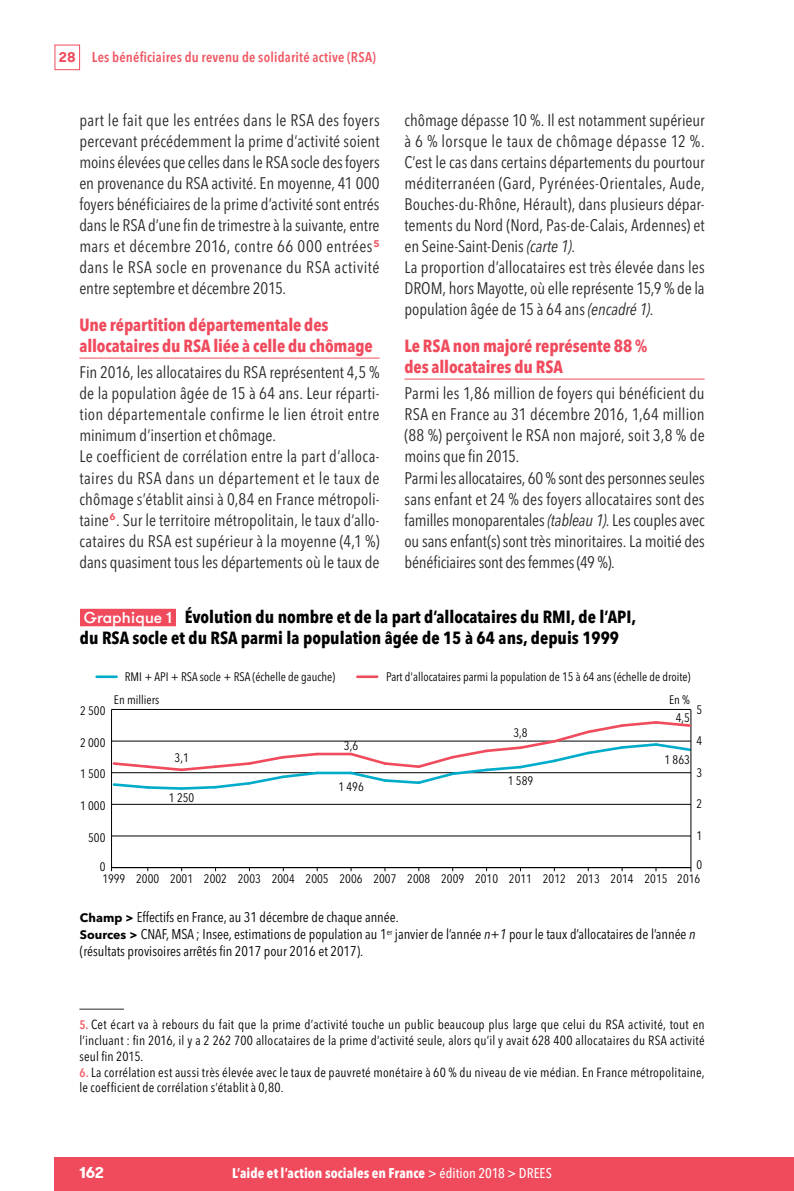
<style>
.page{position:relative;width:794px;height:1191px;background:#fff}
.page>*{position:absolute;margin:0;border:0;box-sizing:border-box;transform-origin:0 0}
.t1{font:700 condensed 17.5px/21px "Avenir Next LT Pro";color:#000}
.t2{font:700 condensed 17.5px/21px "Avenir Next LT Pro";letter-spacing:-.005em;color:#f04b5d}
.t3{font:condensed 16.62px/21px "Avenir Next LT Pro";letter-spacing:.005em;color:#292829}
.t4{font:700 15.75px "GT Walsheim";color:#fff}
.t5{font:condensed 14px/16.8px "Avenir Next LT Pro";color:#000}
.t6{font:700 condensed 14px "Avenir Next LT Pro";color:#fff}
.t7{font:600 condensed 14px "Avenir Next LT Pro";letter-spacing:.015em;color:#f05763}
.t8{font:condensed 13.12px/15.8px "Avenir Next LT Pro";letter-spacing:.015em;color:#000;text-align:justify}
.t9{font:condensed 12.25px "Avenir Next LT Pro";color:#000}
.s1{font-family:"GT Walsheim Pro Trial";font-weight:700;font-stretch:normal;color:#f04b5d}
.s2{font-style:italic}
.s3{font-family:"GT Walsheim";font-weight:500;font-stretch:normal;font-size:15.75px;color:#fff}
.s4{font-weight:700;font-stretch:normal;font-size:12.25px}
.s5{font-weight:600;font-size:12.25px;color:#f16169}
.s6{font-weight:500}
</style>
<div class="page">
<div style="left:55px;top:45px;width:25px;height:25px;border:1px solid #f04b5d"></div>
<div style="left:55px;top:1157px;width:739px;height:34px;background:#f04b5d"></div>
<hr style="left:79px;top:358px;width:300px;height:1px;background:#f04b5d">
<hr style="left:404px;top:379px;width:300px;height:1px;background:#f04b5d">
<hr style="left:79px;top:1008px;width:45px;height:1px;background:#292829">
<div style="left:80px;top:609px;width:96px;height:17px;background:#f04b5d"></div>
<hr style="left:111px;top:709px;width:1px;height:158px;background:#000">
<hr style="left:112px;top:867px;width:579px;height:1px;background:#000">
<hr style="left:112px;top:835px;width:579px;height:1px;background:#000">
<hr style="left:112px;top:804px;width:579px;height:1px;background:#000">
<hr style="left:112px;top:741px;width:579px;height:1px;background:#000">
<hr style="left:112px;top:709px;width:579px;height:1px;background:#000">
<hr style="left:317px;top:771px;width:34px;height:3px;background:#00acc9">
<hr style="left:690px;top:709px;width:1px;height:162px;background:#000">
<svg style="left:112px;top:751px;width:208px;height:40px"></svg>
<hr style="left:317px;top:752px;width:34px;height:3px;background:#f04b5d">
<svg style="left:348px;top:719px;width:344px;height:67px"></svg>
<hr style="left:97px;top:675px;width:19px;height:3px;background:#00acc9">
<hr style="left:357px;top:675px;width:20px;height:3px;background:#f04b5d">
<p class="t7" style="left:59px;top:49px;width:318px"><span class="s1">28</span> Les bénéficiaires du revenu de solidarité active (RSA)</p>
<p class="t3" style="left:79px;top:110px;width:302px;text-align:justify">part le fait que les entrées dans le RSA des foyers percevant précédemment la prime d’activité soient moins élevées que celles dans le RSA socle des foyers en provenance du RSA activité. En moyenne, 41 000 foyers bénéficiaires de la prime d’activité sont entrés dans le RSA d’une fin de trimestre à la suivante, entre mars et décembre 2016, contre 66 000 entrées<sup>5 </sup>dans le RSA socle en provenance du RSA activité entre septembre et décembre 2015.</p>
<p class="t2" style="left:79px;top:314px;width:295px">Une répartition départementale des allocataires du RSA liée à celle du chômage</p>
<p class="t3" style="left:79px;top:362px;width:302px">Fin 2016, les allocataires du RSA représentent 4,5 % de la population âgée de 15 à 64 ans. Leur réparti&shy;tion départementale confirme le lien étroit entre minimum d’insertion et chômage.<br>Le coefficient de corrélation entre la part d’alloca&shy;taires du RSA dans un département et le taux de chômage s’établit ainsi à 0,84 en France métropoli&shy;taine<sup>6</sup>. Sur le territoire métropolitain, le taux d’allo&shy;cataires du RSA est supérieur à la moyenne (4,1 %) dans quasiment tous les départements où le taux de</p>
<p class="t3" style="left:404px;top:110px;width:302px">chômage dépasse 10 %. Il est notamment supérieur à 6 % lorsque le taux de chômage dépasse 12 %.<br>C’est le cas dans certains départements du pourtour méditerranéen (Gard, Pyrénées-Orientales, Aude, Bouches-du-Rhône, Hérault), dans plusieurs dépar&shy;tements du Nord (Nord, Pas-de-Calais, Ardennes) et en Seine-Saint-Denis <span class="s2">(carte 1)</span>.<br>La proportion d’allocataires est très élevée dans les DROM, hors Mayotte, où elle représente 15,9 % de la population âgée de 15 à 64 ans <span class="s2">(encadré 1)</span>.</p>
<p class="t2" style="left:404px;top:335px;width:244px">Le RSA non majoré représente 88 % des allocataires du RSA</p>
<p class="t3" style="left:404px;top:383px;width:302px">Parmi les 1,86 million de foyers qui bénéficient du RSA en France au 31 décembre 2016, 1,64 million (88 %) perçoivent le RSA non majoré, soit 3,8 % de moins que fin 2015.<br>Parmi les allocataires, 60 % sont des personnes seules sans enfant et 24 % des foyers allocataires sont des familles monoparentales <span class="s2">(tableau 1)</span>. Les couples avec ou sans enfant(s) sont très minoritaires. La moitié des bénéficiaires sont des femmes (49 %).</p>
<p class="t1" style="left:80px;top:606px;width:557px"><span class="s3">Graphique 1</span> Évolution du nombre et de la part d’allocataires du RMI, de l’API, du RSA socle et du RSA parmi la population âgée de 15 à 64 ans, depuis 1999</p>
<p class="t9" style="left:125px;top:669px;width:212px">RMI + API + RSA socle + RSA (échelle de gauche)</p>
<p class="t9" style="left:386px;top:669px;width:306px">Part d'allocataires parmi la population de 15 à 64 ans (échelle de droite)</p>
<p class="t9" style="left:80px;top:703px;width:27px">2 500</p>
<p class="t9" style="left:80px;top:735px;width:27px">2 000</p>
<p class="t9" style="left:80px;top:766px;width:27px">1 500</p>
<p class="t9" style="left:80px;top:798px;width:27px">1 000</p>
<p class="t9" style="left:114px;top:692px;width:47px">En milliers</p>
<p class="t9" style="left:175px;top:750px;width:16px">3,1</p>
<p class="t9" style="left:169px;top:790px;width:27px">1 250</p>
<p class="t9" style="left:344px;top:738px;width:16px">3,6</p>
<p class="t9" style="left:338px;top:779px;width:27px">1 496</p>
<p class="t9" style="left:513px;top:725px;width:16px">3,8</p>
<p class="t9" style="left:508px;top:773px;width:27px">1 589</p>
<p class="t9" style="left:669px;top:692px;width:22px">En %</p>
<p class="t9" style="left:696px;top:702px;width:7px">5</p>
<p class="t9" style="left:675px;top:710px;width:16px">4,5</p>
<p class="t9" style="left:664px;top:752px;width:27px">1 863</p>
<p class="t9" style="left:696px;top:733px;width:7px">4</p>
<p class="t9" style="left:696px;top:765px;width:7px">3</p>
<p class="t9" style="left:696px;top:796px;width:7px">2</p>
<p class="t9" style="left:88px;top:830px;width:19px">500</p>
<p class="t9" style="left:696px;top:828px;width:7px">1</p>
<p class="t9" style="left:100px;top:859px;width:7px">0</p>
<p class="t9" style="left:696px;top:857px;width:7px">0</p>
<p class="t9" style="left:102px;top:871px;width:599px">1999 2000 2001 2002 2003 2004 2005 2006 2007 2008 2009 2010 2011 2012 2013 2014 2015 2016</p>
<p class="t5" style="left:80px;top:909px;width:617px"><span class="s4">Champ &gt;</span> Effectifs en France, au 31 décembre de chaque année.<br><span class="s4">Sources &gt;</span> CNAF, MSA ; Insee, estimations de population au 1<sup>er</sup> janvier de l’année <span class="s2">n+1</span> pour le taux d’allocataires de l’année <span class="s2">n </span>(résultats provisoires arrêtés fin 2017 pour 2016 et 2017).</p>
<p class="t8" style="left:79px;top:1017px;width:627px"><span class="s5">5.</span> Cet écart va à rebours du fait que la prime d’activité touche un public beaucoup plus large que celui du RSA activité, tout en l’incluant : fin 2016, il y a 2 262 700 allocataires de la prime d’activité seule, alors qu’il y avait 628 400 allocataires du RSA activité seul fin 2015.</p>
<p class="t8" style="left:79px;top:1064px;width:627px"><span class="s5">6.</span> La corrélation est aussi très élevée avec le taux de pauvreté monétaire à 60 % du niveau de vie médian. En France métropolitaine, le coefficient de corrélation s’établit à 0,80.</p>
<p class="t4" style="left:79px;top:1162px;width:26px">162</p>
<p class="t6" style="left:232px;top:1165px;width:321px">L’aide et l’action sociales en France <span class="s6">&gt; édition 2018 &gt; DREES</span></p>
</div>
